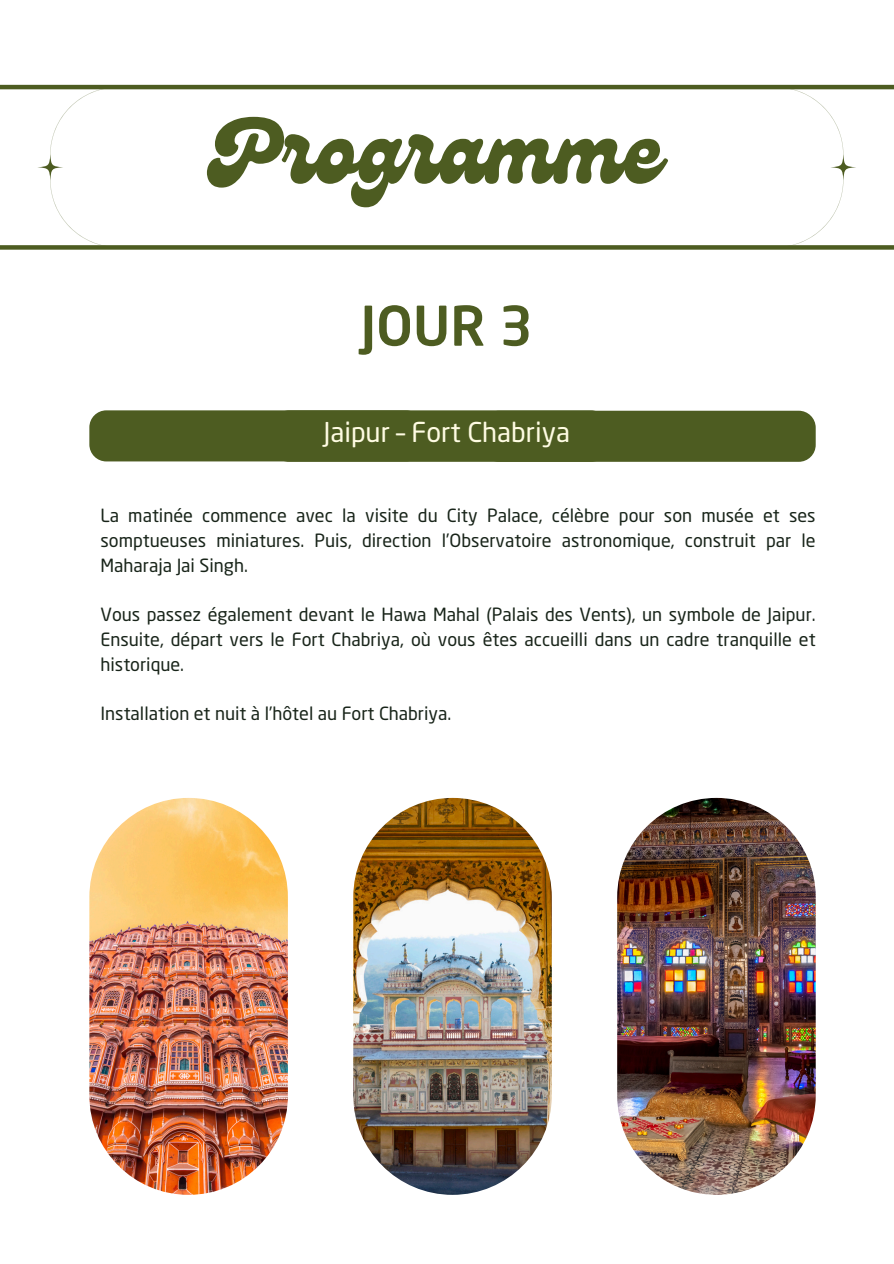
<style>
.page{position:relative;width:894px;height:1264px;background:#fff}
.page>*{position:absolute;margin:0;border:0;box-sizing:border-box;transform-origin:0 0}
.t1{font:90px "Genty";color:#4d5c21}
.t2{font:500 54px "Neo Sans Pro";color:#4d5c21}
.t3{font:27px "Neo Sans Pro";color:#fffce3}
.t4{font:18px/24.8px "Neo Sans Pro";color:#182419;text-align:justify}
</style>
<div class="page">
<hr style="left:0;top:85px;width:893px;height:4px;background:#4d5c21">
<div style="left:0;top:245px;width:893px;height:5px;background:#4d5c21"></div>
<div style="left:89px;top:410px;width:333px;height:51px;background:#4d5c21;border-radius:17px"></div>
<div style="left:272px;top:410px;width:336px;height:52px;background:#4d5c21;border-radius:17px"></div>
<div style="left:482px;top:411px;width:333px;height:51px;background:#4d5c21;border-radius:17px"></div>
<svg style="left:50px;top:89px;width:68px;height:157px"></svg>
<svg style="left:37px;top:154px;width:26px;height:26px"></svg>
<svg style="left:774px;top:89px;width:69px;height:157px"></svg>
<svg style="left:830px;top:154px;width:25px;height:26px"></svg>
<img style="left:89px;top:798px;width:199px;height:396px;border-radius:99px">
<img style="left:353px;top:798px;width:198px;height:396px;border-radius:99px">
<img style="left:617px;top:798px;width:198px;height:396px;border-radius:99px">
<p class="t1" style="left:211px;top:100px;width:451px">Programme</p>
<h2 class="t2" style="left:360px;top:304px;width:174px">JOUR 3</h2>
<p class="t3" style="left:323px;top:422px;width:248px">Jaipur – Fort Chabriya</p>
<p class="t4" style="left:100px;top:505px;width:716px">La matinée commence avec la visite du City Palace, célèbre pour son musée et ses somptueuses miniatures. Puis, direction l’Observatoire astronomique, construit par le Maharaja Jai Singh.</p>
<h1 class="t4" style="left:100px;top:604px;width:716px">Vous passez également devant le Hawa Mahal (Palais des Vents), un symbole de Jaipur.<br>Ensuite, départ vers le Fort Chabriya, où vous êtes accueilli dans un cadre tranquille et historique.</h1>
<p class="t4" style="left:100px;top:703px;width:352px">Installation et nuit à l’hôtel au Fort Chabriya.</p>
</div>
